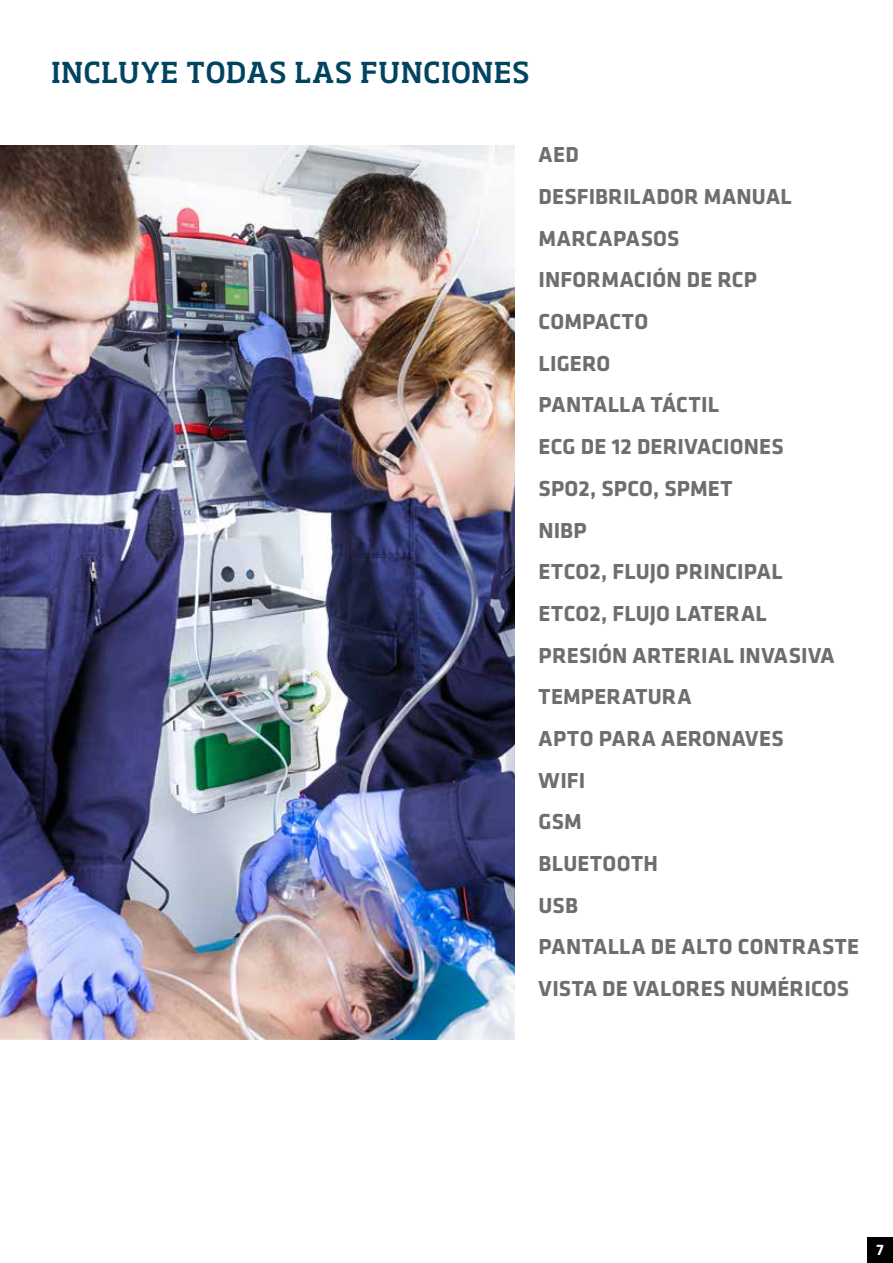
<style>
.page{position:relative;width:893px;height:1263px;background:#fff}
.page>*{position:absolute;margin:0;border:0;box-sizing:border-box;transform-origin:0 0}
.t1{font:500 28.5px "Soho Pro";letter-spacing:.01em;color:#004461}
.t2{font:700 22.5px/41.7px "Klavika";letter-spacing:.01em;color:#6e6e6e}
.t3{font:700 15.75px "Klavika";color:#fff}
</style>
<div class="page">
<div style="left:867px;top:1237px;width:26px;height:26px;background:#000"></div>
<img style="left:0;top:145px;width:514px;height:895px">
<p class="t1" style="left:51px;top:53px;width:480px">INCLUYE TODAS LAS FUNCIONES</p>
<p class="t2" style="left:539px;top:133px;width:322px">AED<br>DESFIBRILADOR MANUAL<br>MARCAPASOS<br>INFORMACIÓN DE RCP<br>COMPACTO<br>LIGERO<br>PANTALLA TÁCTIL<br>ECG DE 12 DERIVACIONES<br>SPO2, SPCO, SPMET<br>NIBP<br>ETCO2, FLUJO PRINCIPAL<br>ETCO2, FLUJO LATERAL<br>PRESIÓN ARTERIAL INVASIVA<br>TEMPERATURA<br>APTO PARA AERONAVES<br>WIFI<br>GSM<br>BLUETOOTH<br>USB<br>PANTALLA DE ALTO CONTRASTE<br>VISTA DE VALORES NUMÉRICOS</p>
<p class="t3" style="left:877px;top:1239px;width:9px">7</p>
</div>
